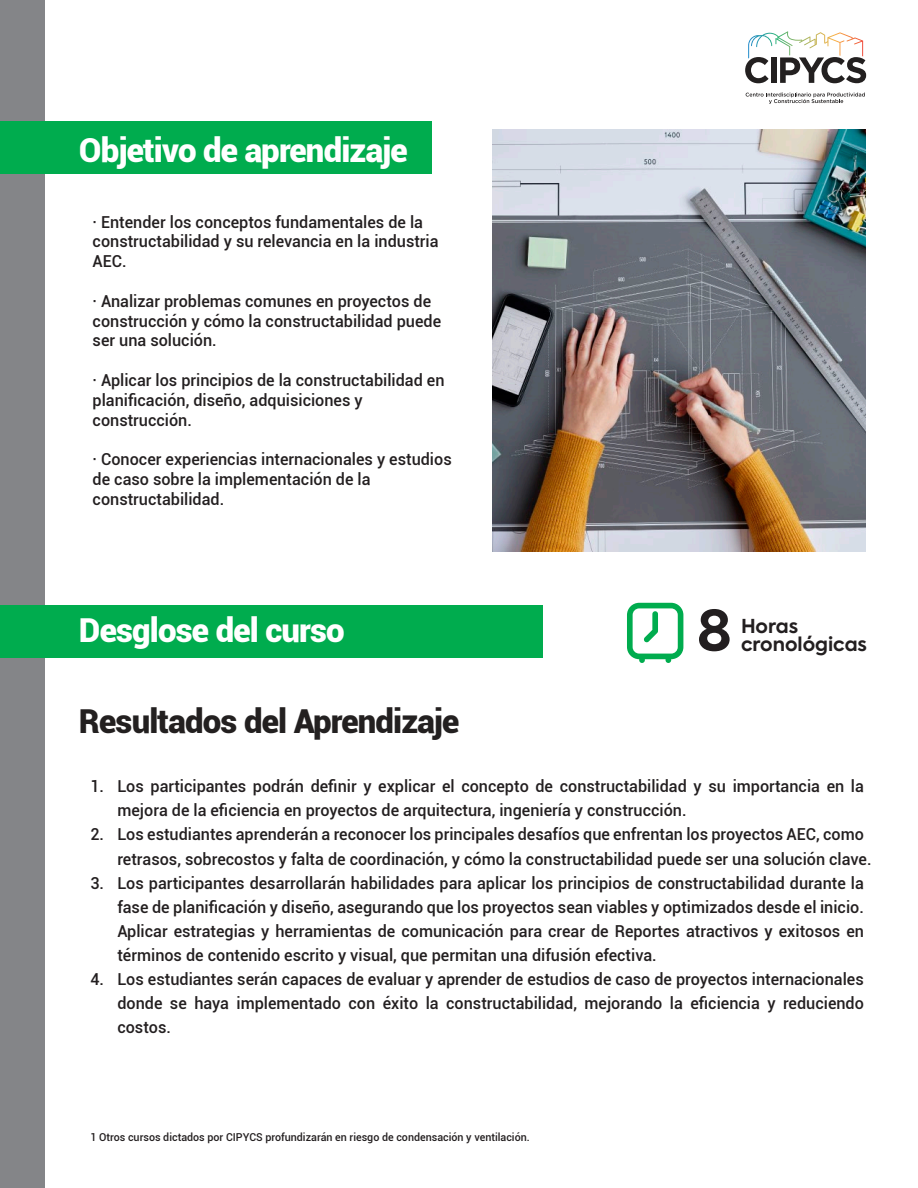
<style>
.page{position:relative;width:918px;height:1188px;background:#fff}
.page>*{position:absolute;margin:0;border:0;box-sizing:border-box;transform-origin:0 0}
.t1{font:700 55.5px "Axiforma";color:#231f20}
.t2{font:900 33px "Roboto";letter-spacing:-.025em;color:#fff}
.t3{font:900 33px "Roboto";letter-spacing:-.025em;color:#232020}
.t4{font:700 19.05px "Axiforma";color:#231f20}
.t5{font:500 16.5px/19.8px "Roboto";color:#231f20}
.t6{font:500 10.95px "Roboto";color:#231f20}
</style>
<div class="page">
<div style="left:0;top:0;width:45px;height:1188px;background:#848588"></div>
<div style="left:0;top:121px;width:432px;height:53px;background:#00ac4e"></div>
<div style="left:0;top:605px;width:542px;height:53px;background:#00ac4e"></div>
<svg style="left:627px;top:603px;width:56px;height:60px"></svg>
<svg style="left:745px;top:31px;width:121px;height:52px"></svg>
<svg style="left:746px;top:93px;width:119px;height:11px"></svg>
<img style="left:493px;top:129px;width:373px;height:423px">
<h2 class="t2" style="left:79px;top:127px;width:330px">Objetivo de aprendizaje</h2>
<p class="t5" style="left:93px;top:211px;width:348px">· Entender los conceptos fundamentales de la constructabilidad y su relevancia en la industria<br>AEC.</p>
<p class="t5" style="left:93px;top:290px;width:350px">· Analizar problemas comunes en proyectos de construcción y cómo la constructabilidad puede ser una solución.</p>
<p class="t5" style="left:93px;top:370px;width:353px">· Aplicar los principios de la constructabilidad en planificación, diseño, adquisiciones y construcción.</p>
<p class="t5" style="left:93px;top:449px;width:361px">· Conocer experiencias internacionales y estudios de caso sobre la implementación de la constructabilidad.</p>
<h1 class="t1" style="left:697px;top:593px;width:37px">8</h1>
<h2 class="t2" style="left:79px;top:607px;width:267px">Desglose del curso</h2>
<p class="t4" style="left:741px;top:613px;width:59px">Horas</p>
<p class="t4" style="left:741px;top:631px;width:128px">cronológicas</p>
<h2 class="t3" style="left:79px;top:698px;width:382px">Resultados del Aprendizaje</h2>
<p class="t5" style="left:117px;top:774px;width:748px;line-height:24px;text-indent:-27px">1. Los participantes podrán definir y explicar el concepto de constructabilidad y su importancia en la mejora de la eficiencia en proyectos de arquitectura, ingeniería y construcción.</p>
<p class="t5" style="left:117px;top:822px;width:756px;line-height:24px;text-indent:-27px">2. Los estudiantes aprenderán a reconocer los principales desafíos que enfrentan los proyectos AEC, como retrasos, sobrecostos y falta de coordinación, y cómo la constructabilidad puede ser una solución clave.</p>
<p class="t5" style="left:117px;top:870px;width:748px;line-height:24px;text-align:justify;text-indent:-27px">3. Los participantes desarrollarán habilidades para aplicar los principios de constructabilidad durante la fase de planificación y diseño, asegurando que los proyectos sean viables y optimizados desde el inicio.<br>Aplicar estrategias y herramientas de comunicación para crear de Reportes atractivos y exitosos en términos de contenido escrito y visual, que permitan una difusión efectiva.</p>
<p class="t5" style="left:117px;top:966px;width:748px;line-height:24px;text-align:justify;text-indent:-27px">4. Los estudiantes serán capaces de evaluar y aprender de estudios de caso de proyectos internacionales donde se haya implementado con éxito la constructabilidad, mejorando la eficiencia y reduciendo costos.</p>
<p class="t6" style="left:90px;top:1129px;width:441px">1 Otros cursos dictados por CIPYCS profundizarán en riesgo de condensación y ventilación.</p>
</div>
